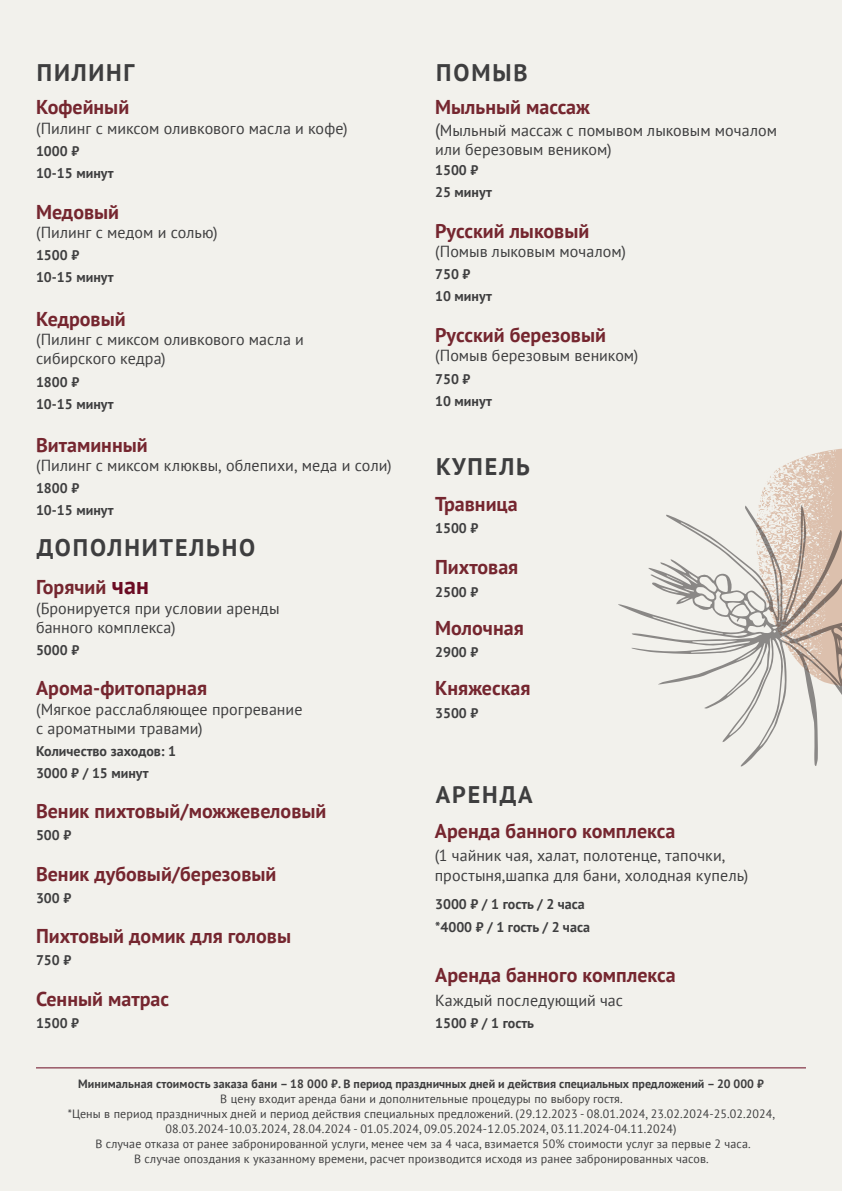
<style>
.page{position:relative;width:842px;height:1191px;background:#f2f1ec}
.page>*{position:absolute;margin:0;border:0;box-sizing:border-box;transform-origin:0 0}
.t1{font:700 24px "PT Sans";letter-spacing:.075em;color:#3e3e3f}
.t2{font:700 20px "PT Sans";color:#75262f}
.t3{font:16px/19.2px "PT Sans";color:#3e3e3f}
.t4{font:700 14px "PT Sans";color:#3e3e3f}
.t5{font:12px/15px "PT Sans";letter-spacing:.01em;color:#3e3e3f;text-align:center}
.t6{font:700 12px "PT Sans";color:#3e3e3f}
.s1{font-size:18px}
.s2{font-size:24px;color:#6b0b23}
</style>
<div class="page">
<svg style="left:618px;top:514px;width:200px;height:252px"></svg>
<svg style="left:733px;top:448px;width:109px;height:258px"></svg>
<hr style="left:36px;top:1067px;width:770px;height:1px;background:#6b0b23">
<p class="t1" style="left:37px;top:57px;width:99px">ПИЛИНГ</p>
<p class="t2" style="left:36px;top:94px;width:95px">Кофейный</p>
<p class="t3" style="left:36px;top:118px;width:313px">(Пилинг с миксом оливкового масла и кофе)</p>
<p class="t4" style="left:36px;top:141px;width:45px">1000 ₽</p>
<p class="t1" style="left:436px;top:57px;width:93px">ПОМЫВ</p>
<p class="t2" style="left:435px;top:94px;width:156px">Мыльный массаж</p>
<p class="t3" style="left:435px;top:120px;width:343px"><span class="s1">(</span>Мыльный массаж с помывом лыковым мочалом или березовым веником)</p>
<p class="t4" style="left:36px;top:164px;width:79px">10-15 минут</p>
<p class="t4" style="left:435px;top:161px;width:45px">1500 ₽</p>
<p class="t2" style="left:36px;top:198px;width:85px">Медовый</p>
<p class="t3" style="left:36px;top:222px;width:183px">(Пилинг с медом и солью)</p>
<p class="t4" style="left:36px;top:246px;width:45px">1500 ₽</p>
<p class="t4" style="left:36px;top:268px;width:79px">10-15 минут</p>
<p class="t2" style="left:36px;top:306px;width:91px">Кедровый</p>
<p class="t3" style="left:36px;top:330px;width:269px">(Пилинг с миксом оливкового масла и</p>
<p class="t3" style="left:36px;top:349px;width:131px">сибирского кедра)</p>
<p class="t4" style="left:36px;top:372px;width:45px">1800 ₽</p>
<p class="t4" style="left:36px;top:394px;width:79px">10-15 минут</p>
<p class="t2" style="left:36px;top:432px;width:113px">Витаминный</p>
<p class="t3" style="left:36px;top:455px;width:357px">(Пилинг с миксом клюквы, облепихи, меда и соли)</p>
<p class="t4" style="left:36px;top:479px;width:45px">1800 ₽</p>
<p class="t4" style="left:36px;top:501px;width:79px">10-15 минут</p>
<p class="t1" style="left:37px;top:532px;width:220px">ДОПОЛНИТЕЛЬНО</p>
<p class="t2" style="left:36px;top:574px;width:114px">Горячий <span class="s2">чан</span></p>
<p class="t3" style="left:36px;top:598px;width:245px">(Бронируется при условии аренды</p>
<p class="t3" style="left:36px;top:617px;width:141px">банного комплекса)</p>
<p class="t4" style="left:36px;top:641px;width:45px">5000 ₽</p>
<p class="t2" style="left:36px;top:675px;width:173px">Арома-фитопарная</p>
<p class="t3" style="left:36px;top:699px;width:268px">(Мягкое расслабляющее прогревание</p>
<p class="t3" style="left:36px;top:718px;width:168px">с ароматными травами)</p>
<p class="t4" style="left:36px;top:741px;width:142px">Количество заходов: 1</p>
<p class="t4" style="left:36px;top:764px;width:114px">3000 ₽ / 15 минут</p>
<p class="t2" style="left:36px;top:798px;width:292px">Веник пихтовый/можжевеловый</p>
<p class="t4" style="left:36px;top:826px;width:37px">500 ₽</p>
<p class="t2" style="left:36px;top:860px;width:242px">Веник дубовый/березовый</p>
<p class="t4" style="left:36px;top:888px;width:37px">300 ₽</p>
<p class="t2" style="left:36px;top:923px;width:257px">Пихтовый домик для головы</p>
<p class="t4" style="left:36px;top:951px;width:37px">750 ₽</p>
<p class="t2" style="left:36px;top:985px;width:135px">Сенный матрас</p>
<p class="t4" style="left:36px;top:1013px;width:45px">1500 ₽</p>
<p class="t4" style="left:435px;top:183px;width:58px">25 минут</p>
<p class="t2" style="left:435px;top:218px;width:156px">Русский лыковый</p>
<p class="t3" style="left:435px;top:242px;width:192px">(Помыв лыковым мочалом)</p>
<p class="t4" style="left:435px;top:265px;width:37px">750 ₽</p>
<p class="t4" style="left:435px;top:287px;width:58px">10 минут</p>
<p class="t2" style="left:435px;top:322px;width:172px">Русский березовый</p>
<p class="t3" style="left:435px;top:346px;width:205px">(Помыв березовым веником)</p>
<p class="t4" style="left:435px;top:369px;width:37px">750 ₽</p>
<p class="t4" style="left:435px;top:391px;width:58px">10 минут</p>
<p class="t1" style="left:436px;top:451px;width:95px">КУПЕЛЬ</p>
<p class="t2" style="left:435px;top:490px;width:84px">Травница</p>
<p class="t4" style="left:435px;top:518px;width:45px">1500 ₽</p>
<p class="t2" style="left:435px;top:554px;width:85px">Пихтовая</p>
<p class="t4" style="left:435px;top:582px;width:45px">2500 ₽</p>
<p class="t2" style="left:435px;top:615px;width:90px">Молочная</p>
<p class="t4" style="left:435px;top:643px;width:45px">2900 ₽</p>
<p class="t2" style="left:435px;top:675px;width:97px">Княжеская</p>
<p class="t4" style="left:435px;top:703px;width:45px">3500 ₽</p>
<p class="t1" style="left:436px;top:778px;width:99px">АРЕНДА</p>
<p class="t2" style="left:435px;top:817px;width:242px">Аренда банного комплекса</p>
<p class="t3" style="left:435px;top:846px;width:292px">(1 чайник чая, халат, полотенце, тапочки,</p>
<p class="t3" style="left:435px;top:865px;width:315px">простыня,шапка для бани, холодная купель)</p>
<p class="t4" style="left:435px;top:894px;width:151px">3000 ₽ / 1 гость / 2 часа</p>
<p class="t4" style="left:435px;top:917px;width:156px">*4000 ₽ / 1 гость / 2 часа</p>
<p class="t2" style="left:435px;top:961px;width:242px">Аренда банного комплекса</p>
<p class="t3" style="left:435px;top:990px;width:189px">Каждый последующий час</p>
<p class="t4" style="left:435px;top:1013px;width:100px">1500 ₽ / 1 гость</p>
<p class="t6" style="left:78px;top:1076px;width:687px">Минимальная стоимость заказа бани – 18 000 ₽. В период праздничных дней и действия специальных предложений – 20 000 ₽</p>
<p class="t5" style="left:220px;top:1091px;width:404px">В цену входит аренда бани и дополнительные процедуры по выбору гостя.</p>
<p class="t5" style="left:68px;top:1106px;width:709px">*Цены в период праздничных дней и период действия специальных предложений. (29.12.2023 - 08.01.2024, 23.02.2024-25.02.2024,<br>08.03.2024-10.03.2024, 28.04.2024 - 01.05.2024, 09.05.2024-12.05.2024, 03.11.2024-04.11.2024)</p>
<p class="t5" style="left:95px;top:1136px;width:657px">В случае отказа от ранее забронированной услуги, менее чем за 4 часа, взимается 50% стоимости услуг за первые 2 часа.</p>
<p class="t5" style="left:134px;top:1151px;width:576px">В случае опоздания к указанному времени, расчет производится исходя из ранее забронированных часов.</p>
</div>
